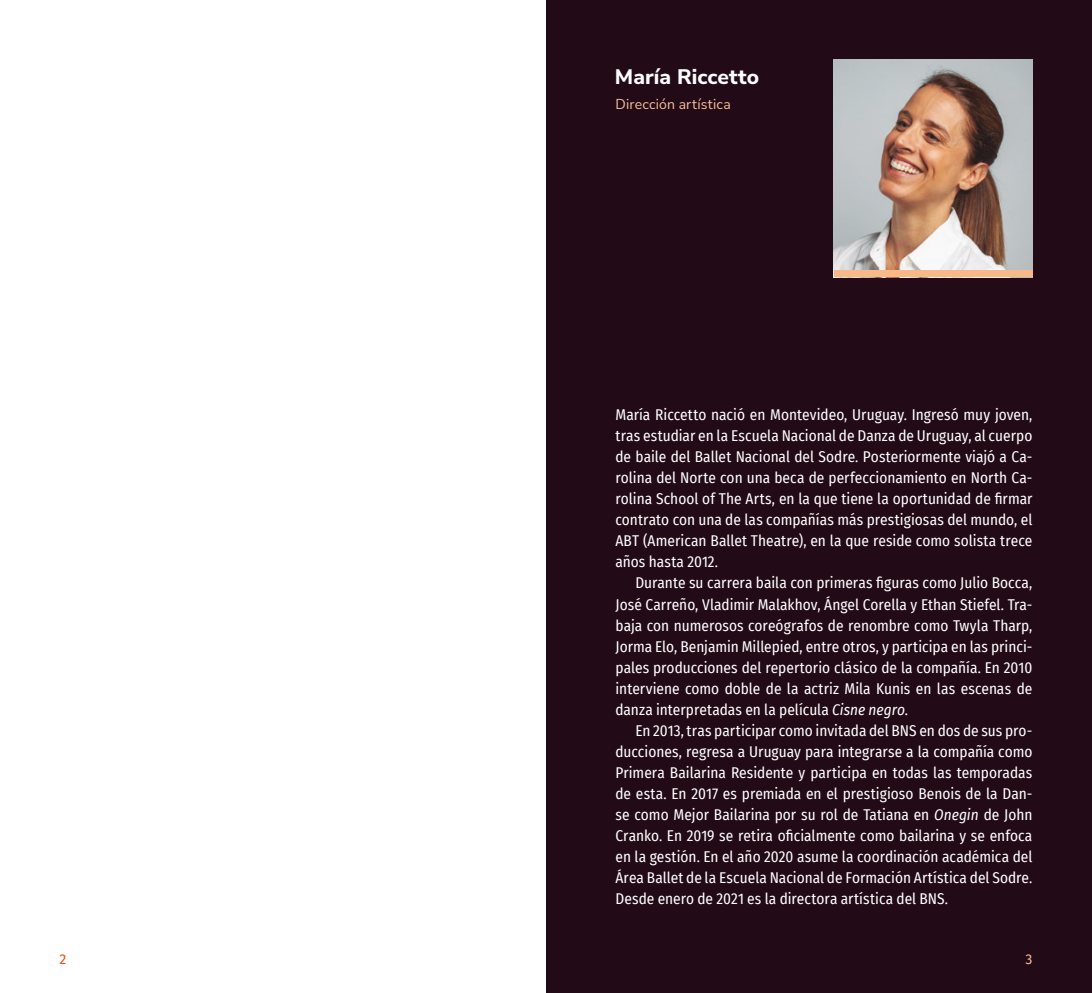
<style>
.page{position:relative;width:1092px;height:993px;background:#fff}
.page>*{position:absolute;margin:0;border:0;box-sizing:border-box;transform-origin:0 0}
.t1{font:800 21px "Nunito Sans";color:#fff}
.t2{font:15.22px/21px "Fira Sans Condensed";color:#fff;text-align:justify}
.t3{font:14px "Nunito Sans";letter-spacing:.015em;color:#f9bf9c}
.t4{font:14px "Fira Sans";color:#e94e0f}
.t5{font:14px "Fira Sans";color:#f9bf9c}
.s1{font-style:italic}
</style>
<div class="page">
<div style="left:546px;top:0;width:545px;height:992px;background:#220a16"></div>
<img style="left:833px;top:60px;width:199px;height:210px">
<div style="left:833px;top:270px;width:199px;height:7px;background:#f8b887"></div>
<p class="t4" style="left:60px;top:947px;width:8px">2</p>
<h1 class="t1" style="left:615px;top:62px;width:146px">María Riccetto</h1>
<p class="t3" style="left:615px;top:94px;width:117px">Dirección artística</p>
<p class="t2" style="left:615px;top:404px;width:418px">María Riccetto nació en Montevideo, Uruguay. Ingresó muy joven, tras estudiar en la Escuela Nacional de Danza de Uruguay, al cuerpo de baile del Ballet Nacional del Sodre. Posteriormente viajó a Ca&shy;rolina del Norte con una beca de perfeccionamiento en North Ca&shy;rolina School of The Arts, en la que tiene la oportunidad de firmar contrato con una de las compañías más prestigiosas del mundo, el ABT (American Ballet Theatre), en la que reside como solista trece años hasta 2012.</p>
<p class="t2" style="left:615px;top:572px;width:418px;text-indent:20px">Durante su carrera baila con primeras figuras como Julio Bocca, José Carreño, Vladimir Malakhov, Ángel Corella y Ethan Stiefel. Tra&shy;baja con numerosos coreógrafos de renombre como Twyla Tharp, Jorma Elo, Benjamin Millepied, entre otros, y participa en las princi&shy;pales producciones del repertorio clásico de la compañía. En 2010 interviene como doble de la actriz Mila Kunis en las escenas de danza interpretadas en la película <span class="s1">Cisne negro</span>.</p>
<p class="t2" style="left:615px;top:719px;width:418px;text-indent:20px">En 2013, tras participar como invitada del BNS en dos de sus pro&shy;ducciones, regresa a Uruguay para integrarse a la compañía como Primera Bailarina Residente y participa en todas las temporadas de esta. En 2017 es premiada en el prestigioso Benois de la Dan&shy;se como Mejor Bailarina por su rol de Tatiana en <span class="s1">Onegin</span> de John Cranko. En 2019 se retira oficialmente como bailarina y se enfoca en la gestión. En el año 2020 asume la coordinación académica del Área Ballet de la Escuela Nacional de Formación Artística del Sodre.<br>Desde enero de 2021 es la directora artística del BNS.</p>
<p class="t5" style="left:1025px;top:948px;width:8px">3</p>
</div>
